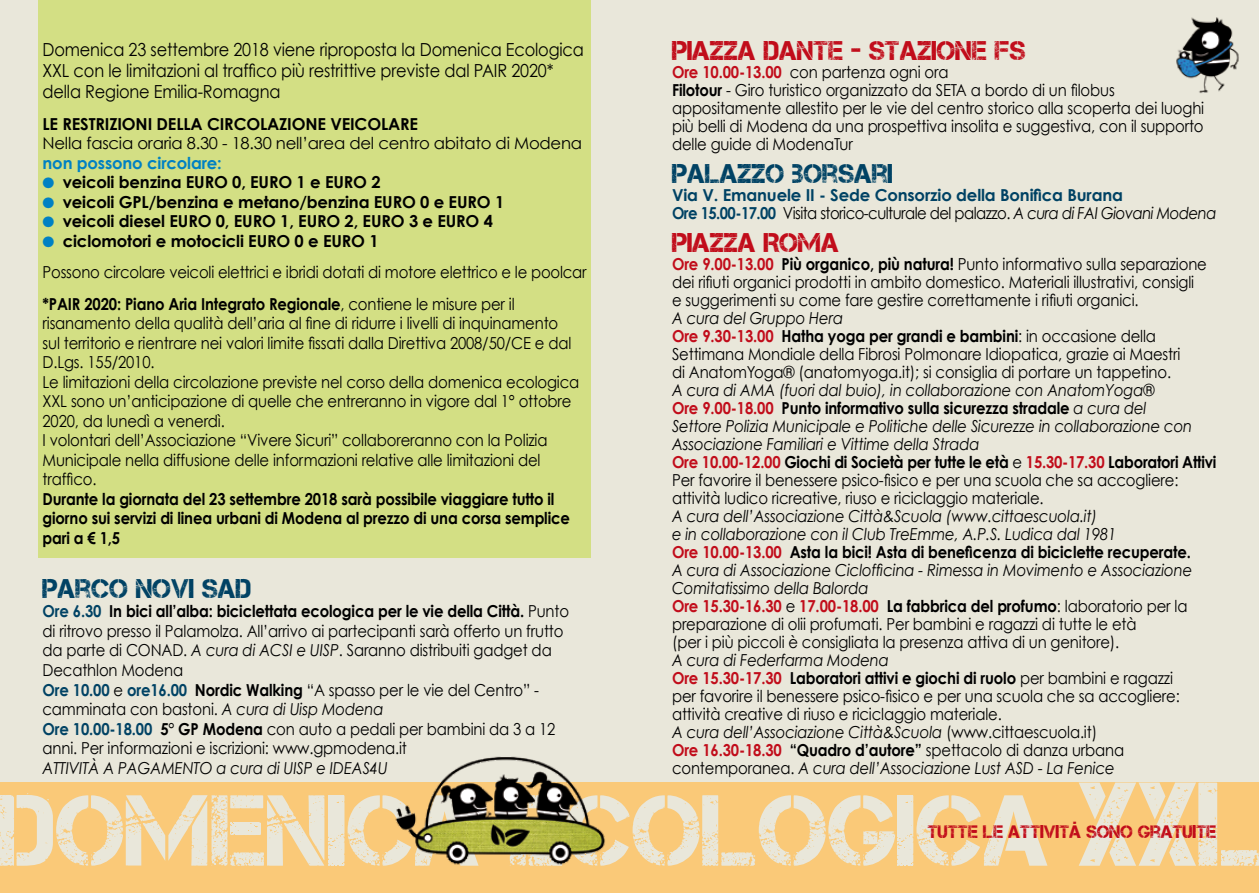
<style>
.page{position:relative;width:1259px;height:893px;background:#fff}
.page>*{position:absolute;margin:0;border:0;box-sizing:border-box;transform-origin:0 0}
.t1{font:100.5px "Captureit";color:#e9e7da}
.t2{font:27px "Captureit";color:#c10c1a}
.t3{font:27px "Captureit";color:#004264}
.t4{font:18px/21px "Century Gothic";letter-spacing:-.01em;color:#000;scale:.9 1}
.t5{font:18px "Captureit";color:#c10c1a}
.t6{font:16.5px/19.5px "Century Gothic";letter-spacing:-.01em;color:#000;scale:.9 1}
.t7{font:italic 16.5px/18px "Century Gothic";letter-spacing:-.01em;color:#000;scale:.9 1}
.t8{font:700 16.5px "Century Gothic";letter-spacing:-.01em;color:#000}
.t9{font:700 16.5px/19.5px "Century Gothic";letter-spacing:-.01em;color:#000;scale:.9 1}
.t10{font:700 16.5px/18px "Century Gothic";letter-spacing:-.01em;color:#004264}
.t11{font:16.5px "Century Gothic";letter-spacing:-.01em;color:#000}
.t12{font:700 16.5px "Century Gothic";letter-spacing:-.01em;color:#0081c3}
.s1{color:#0081c3}
.s2{font-weight:700}
.s3{font-weight:700;color:#004264}
.s4{font-style:italic}
.s5{font-weight:700;color:#c10c1a}
.s6{font-weight:400;color:#000}
.s7{font-weight:400;font-style:italic;color:#000}
.s8{font-weight:700;font-style:normal;color:#c10c1a}
.s9{font-weight:700;font-style:normal}
.s10{font-style:normal}
.s11{font-size:118.5px}
</style>
<div class="page">
<div style="left:0;top:0;width:1259px;height:782px;background:#e9e7da"></div>
<div style="left:38px;top:0;width:553px;height:557px;background:#d3df84"></div>
<div style="left:0;top:783px;width:1259px;height:110px;background:#fac978"></div>
<img style="left:388px;top:756px;width:223px;height:109px">
<img style="left:1176px;top:17px;width:63px;height:76px">
<p class="t4" style="left:43px;top:39px;width:603px">Domenica 23 settembre 2018 viene riproposta la Domenica Ecologica<br>XXL con le limitazioni al traffico più restrittive previste dal PAIR 2020* della Regione Emilia-Romagna</p>
<p class="t8" style="left:43px;top:113px;width:377px">LE RESTRIZIONI DELLA CIRCOLAZIONE VEICOLARE</p>
<p class="t11" style="left:43px;top:133px;width:541px">Nella fascia oraria 8.30 - 18.30 nell’area del centro abitato di Modena</p>
<p class="t12" style="left:43px;top:152px;width:181px">non possono circolare:</p>
<p class="t8" style="left:43px;top:172px;width:339px"><span class="s1">●</span> veicoli benzina EURO 0, EURO 1 e EURO 2</p>
<p class="t8" style="left:43px;top:191px;width:463px"><span class="s1">●</span> veicoli GPL/benzina e metano/benzina EURO 0 e EURO 1</p>
<p class="t8" style="left:43px;top:211px;width:452px"><span class="s1">●</span> veicoli diesel EURO 0, EURO 1, EURO 2, EURO 3 e EURO 4</p>
<p class="t6" style="left:43px;top:225px;width:606px;line-height:31.5px"><span class="s1">●</span> <span class="s2">ciclomotori e motocicli EURO 0 e EURO 1<br></span>Possono circolare veicoli elettrici e ibridi dotati di motore elettrico e le poolcar <span class="s2">*PAIR 2020: Piano Aria Integrato Regionale</span>, contiene le misure per il</p>
<p class="t6" style="left:43px;top:313px;width:598px">risanamento della qualità dell’aria al fine di ridurre i livelli di inquinamento sul territorio e rientrare nei valori limite fissati dalla Direttiva 2008/50/CE e dal D.Lgs. 155/2010.<br>Le limitazioni della circolazione previste nel corso della domenica ecologica XXL sono un’anticipazione di quelle che entreranno in vigore dal 1° ottobre 2020, da lunedì a venerdì.<br>I volontari dell’Associazione “Vivere Sicuri” collaboreranno con la Polizia Municipale nella diffusione delle informazioni relative alle limitazioni del traffico.</p>
<p class="t9" style="left:43px;top:488px;width:587px">Durante la giornata del 23 settembre 2018 sarà possibile viaggiare tutto il giorno sui servizi di linea urbani di Modena al prezzo di una corsa semplice pari a € 1,5</p>
<h2 class="t3" style="left:43px;top:573px;width:210px">PARCO NOVI SAD</h2>
<p class="t6" style="left:43px;top:601px;width:586px"><span class="s3">Ore 6.30</span> <span class="s2">In bici all’alba: biciclettata ecologica per le vie della Città.</span> Punto di ritrovo presso il Palamolza. All’arrivo ai partecipanti sarà offerto un frutto da parte di CONAD. <span class="s4">A cura di ACSI e UISP</span>. Saranno distribuiti gadget da Decathlon Modena<br><span class="s3">Ore 10.00</span> e <span class="s3">ore16.00</span> <span class="s2">Nordic Walking</span> “A spasso per le vie del Centro” - camminata con bastoni. <span class="s4">A cura di Uisp Modena<br></span><span class="s3">Ore 10.00-18.00</span> <span class="s2">5° GP Modena</span> con auto a pedali per bambini da 3 a 12 anni. Per informazioni e iscrizioni: www.gpmodena.it</p>
<p class="t7" style="left:43px;top:758px;width:385px">ATTIVITÀ A PAGAMENTO a cura di UISP e IDEAS4U</p>
<h2 class="t2" style="left:672px;top:36px;width:355px">PIAZZA DANTE - STAZIONE FS</h2>
<p class="t6" style="left:672px;top:63px;width:593px;line-height:18px"><span class="s5">Ore 10.00-13.00</span> con partenza ogni ora<br><span class="s2">Filotour</span> - Giro turistico organizzato da SETA a bordo di un filobus appositamente allestito per le vie del centro storico alla scoperta dei luoghi più belli di Modena da una prospettiva insolita e suggestiva, con il supporto delle guide di ModenaTur</p>
<h2 class="t3" style="left:672px;top:159px;width:222px">PALAZZO BORSARI</h2>
<p class="t10" style="left:672px;top:186px;width:546px">Via V. Emanuele II - Sede Consorzio della Bonifica Burana<br>Ore 15.00-17.00 <span class="s6">Visita storico-culturale del palazzo.</span> <span class="s7">A cura di FAI Giovani Modena</span></p>
<h2 class="t2" style="left:672px;top:228px;width:168px">PIAZZA ROMA</h2>
<p class="t6" style="left:672px;top:255px;width:596px;line-height:18px"><span class="s5">Ore 9.00-13.00</span> <span class="s2">Più organico, più natura!</span> Punto informativo sulla separazione dei rifiuti organici prodotti in ambito domestico. Materiali illustrativi, consigli e suggerimenti su come fare gestire correttamente i rifiuti organici.</p>
<p class="t6" style="left:672px;top:309px;width:566px;line-height:18px"><span class="s4">A cura del Gruppo Hera<br></span><span class="s5">Ore 9.30-13.00</span> <span class="s2">Hatha yoga per grandi e bambini</span>: in occasione della Settimana Mondiale della Fibrosi Polmonare Idiopatica, grazie ai Maestri di AnatomYoga® (anatomyoga.it); si consiglia di portare un tappetino.</p>
<p class="t7" style="left:672px;top:381px;width:606px">A cura di AMA (fuori dal buio), in collaborazione con AnatomYoga®<br><span class="s8">Ore 9.00-18.00</span> <span class="s9">Punto informativo sulla sicurezza stradale</span> a cura del<br>Settore Polizia Municipale e Politiche delle Sicurezze in collaborazione con Associazione Familiari e Vittime della Strada<br><span class="s8">Ore 10.00-12.00</span> <span class="s9">Giochi di Società per tutte le età</span> <span class="s10">e</span> <span class="s8">15.30-17.30</span> <span class="s9">Laboratori Attivi </span><span class="s10">Per favorire il benessere psico-fisico e per una scuola che sa accogliere: attività ludico ricreative, riuso e riciclaggio materiale.</span></p>
<p class="t7" style="left:672px;top:507px;width:579px">A cura dell’Associazione Città&amp;Scuola (www.cittaescuola.it)<br>e in collaborazione con il Club TreEmme, A.P.S. Ludica dal 1981<br><span class="s8">Ore 10.00-13.00</span> <span class="s9">Asta la bici! Asta di beneficenza di biciclette recuperate.<br></span>A cura di Associazione Ciclofficina - Rimessa in Movimento e Associazione Comitatissimo della Balorda<br><span class="s8">Ore 15.30-16.30</span> <span class="s10">e</span> <span class="s8">17.00-18.00</span> <span class="s9">La fabbrica del profumo</span><span class="s10">: laboratorio per la preparazione di olii profumati. Per bambini e ragazzi di tutte le età<br>(per i più piccoli è consigliata la presenza attiva di un genitore).</span></p>
<p class="t6" style="left:672px;top:651px;width:565px;line-height:18px"><span class="s4">A cura di Federfarma Modena<br></span><span class="s5">Ore 15.30-17.30</span> <span class="s2">Laboratori attivi e giochi di ruolo</span> per bambini e ragazzi per favorire il benessere psico-fisico e per una scuola che sa accogliere: attività creative di riuso e riciclaggio materiale.<br><span class="s4">A cura dell’Associazione Città&amp;Scuola</span> (www.cittaescuola.it)<br><span class="s5">Ore 16.30-18.30</span> <span class="s2">“Quadro d’autore”</span> spettacolo di danza urbana contemporanea. <span class="s4">A cura dell’Associazione Lust ASD - La Fenice</span></p>
<h1 class="t1" style="left:-2px;top:774px;width:1268px">DOMENICA ECOLOGICA <span class="s11">XXL</span></h1>
<p class="t5" style="left:927px;top:822px;width:290px">TUTTE LE ATTIVITÀ SONO GRATUITE</p>
</div>
